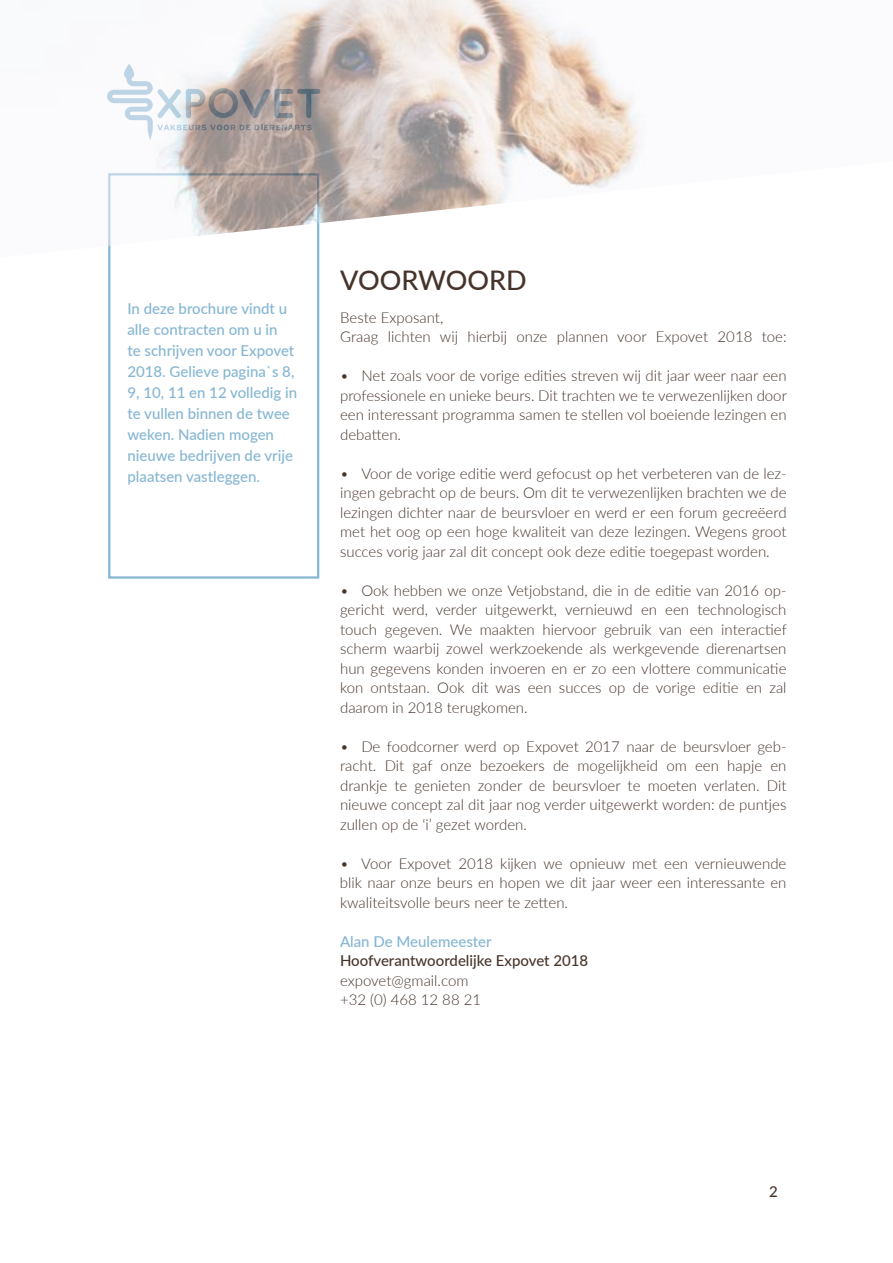
<style>
.page{position:relative;width:893px;height:1263px;background:#fff}
.page>*{position:absolute;margin:0;border:0;box-sizing:border-box;transform-origin:0 0}
.t1{font:500 27px "Lato";color:#46342b}
.t2{font:300 15px/19.5px "Lato";color:#46342b;text-align:justify}
.t3{font:500 15px/21px "Lato";color:#85b6d2}
.t4{font:500 15px "Lato";color:#46342b}
</style>
<div class="page">
<div style="left:108px;top:173px;width:211px;height:406px;border:2px solid #85b6d2"></div>
<img style="left:107px;top:0;width:535px;height:258px">
<p class="t3" style="left:128px;top:297px;width:171px">In deze brochure vindt u alle contracten om u in<br>te schrijven voor Expovet<br>2018. Gelieve pagina`s 8,<br>9, 10, 11 en 12 volledig in te vullen binnen de twee weken. Nadien mogen nieuwe bedrijven de vrije plaatsen vastleggen.</p>
<h1 class="t1" style="left:340px;top:260px;width:188px">VOORWOORD</h1>
<p class="t2" style="left:340px;top:307px;width:448px">Beste Exposant,<br>Graag lichten wij hierbij onze plannen voor Expovet 2018 toe:</p>
<p class="t2" style="left:340px;top:365px;width:448px">• Net zoals voor de vorige edities streven wij dit jaar weer naar een professionele en unieke beurs. Dit trachten we te verwezenlijken door een interessant programma samen te stellen vol boeiende lezingen en debatten.</p>
<p class="t2" style="left:340px;top:463px;width:448px">• Voor de vorige editie werd gefocust op het verbeteren van de lez&shy;ingen gebracht op de beurs. Om dit te verwezenlijken brachten we de lezingen dichter naar de beursvloer en werd er een forum gecreëerd met het oog op een hoge kwaliteit van deze lezingen. Wegens groot succes vorig jaar zal dit concept ook deze editie toegepast worden.</p>
<p class="t2" style="left:340px;top:580px;width:448px">• Ook hebben we onze Vetjobstand, die in de editie van 2016 op&shy;gericht werd, verder uitgewerkt, vernieuwd en een technologisch touch gegeven. We maakten hiervoor gebruik van een interactief scherm waarbij zowel werkzoekende als werkgevende dierenartsen hun gegevens konden invoeren en er zo een vlottere communicatie kon ontstaan. Ook dit was een succes op de vorige editie en zal daarom in 2018 terugkomen.</p>
<p class="t2" style="left:340px;top:736px;width:448px">• De foodcorner werd op Expovet 2017 naar de beursvloer geb&shy;racht. Dit gaf onze bezoekers de mogelijkheid om een hapje en drankje te genieten zonder de beursvloer te moeten verlaten. Dit nieuwe concept zal dit jaar nog verder uitgewerkt worden: de puntjes zullen op de ‘i’ gezet worden.</p>
<p class="t2" style="left:340px;top:853px;width:448px">• Voor Expovet 2018 kijken we opnieuw met een vernieuwende blik naar onze beurs en hopen we dit jaar weer een interessante en kwaliteitsvolle beurs neer te zetten.</p>
<p class="t3" style="left:340px;top:930px;width:153px">Alan De Meulemeester</p>
<p class="t4" style="left:340px;top:950px;width:250px">Hoofverantwoordelijke Expovet 2018</p>
<p class="t2" style="left:340px;top:970px;width:143px">expovet@gmail.com +32 (0) 468 12 88 21</p>
<p class="t4" style="left:769px;top:1181px;width:10px">2</p>
</div>
